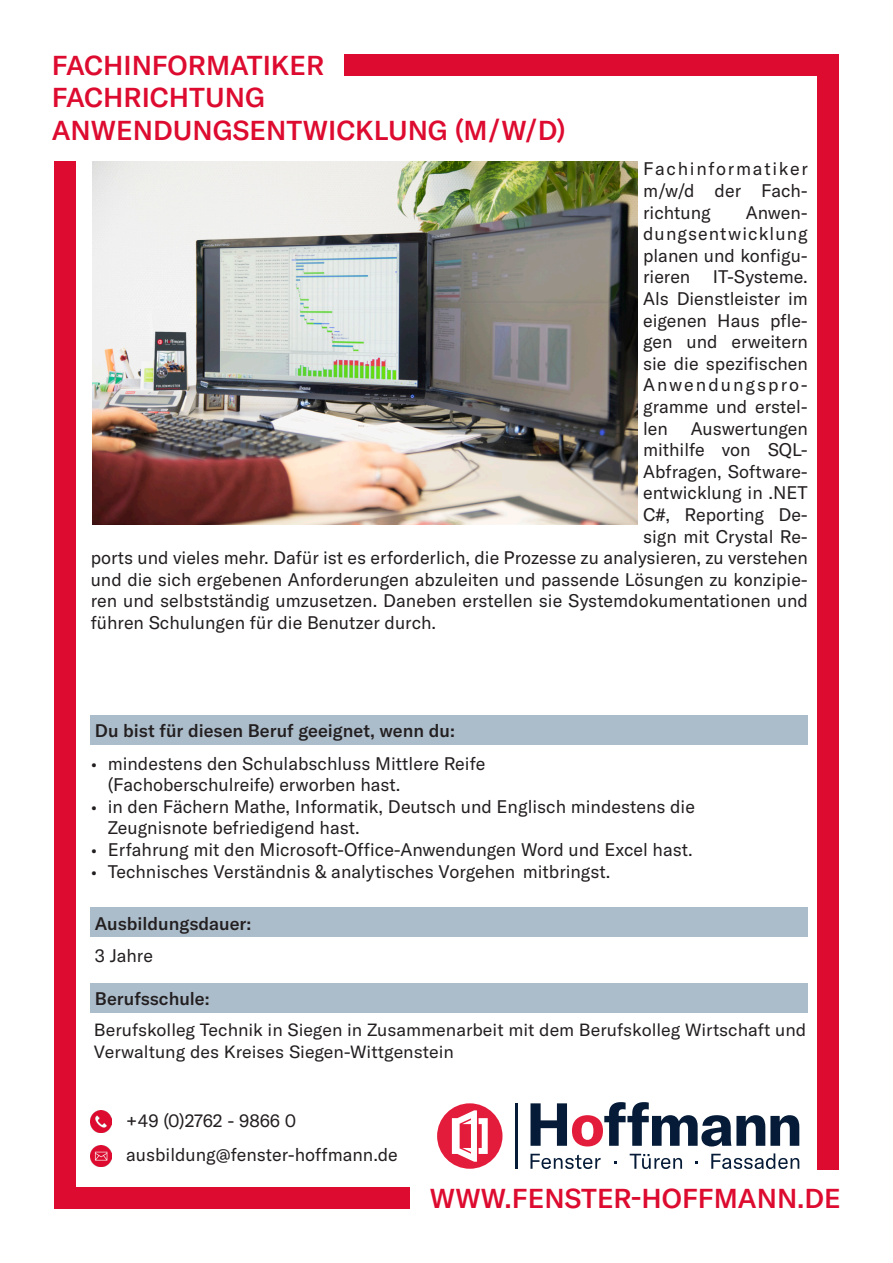
<style>
.page{position:relative;width:893px;height:1263px;background:#fff}
.page>*{position:absolute;margin:0;border:0;box-sizing:border-box;transform-origin:0 0}
.t1{font:500 27px/32.4px "GT America";color:#dd0b2f}
.t2{font:18px/21.6px "GT America";color:#231f20}
.t3{font:500 18px "GT America";color:#231f20}
.t4{font:17.4px/21.6px "GT America";color:#231f20}
</style>
<div class="page">
<div style="left:54px;top:161px;width:21px;height:1048px;background:#dd0b2f"></div>
<div style="left:818px;top:54px;width:21px;height:1115px;background:#dd0b2f"></div>
<div style="left:344px;top:54px;width:495px;height:21px;background:#dd0b2f"></div>
<div style="left:54px;top:1188px;width:356px;height:21px;background:#dd0b2f"></div>
<svg style="left:530px;top:1102px;width:269px;height:44px"></svg>
<svg style="left:530px;top:1154px;width:71px;height:15px"></svg>
<svg style="left:630px;top:1154px;width:52px;height:15px"></svg>
<svg style="left:711px;top:1153px;width:88px;height:16px"></svg>
<hr style="left:515px;top:1103px;width:2px;height:66px;background:#051b37">
<div style="left:437px;top:1103px;width:65px;height:66px;background:#e41c3b;border-radius:50%"></div>
<svg style="left:452px;top:1110px;width:36px;height:52px"></svg>
<div style="left:91px;top:715px;width:717px;height:30px;background:#abbcca"></div>
<img style="left:93px;top:161px;width:545px;height:363px">
<div style="left:91px;top:907px;width:717px;height:30px;background:#abbcca"></div>
<div style="left:91px;top:983px;width:717px;height:30px;background:#abbcca"></div>
<img style="left:91px;top:1111px;width:21px;height:21px">
<img style="left:91px;top:1145px;width:21px;height:21px">
<h1 class="t1" style="left:52px;top:49px;width:515px">FACHINFORMATIKER<br>FACHRICHTUNG<br>ANWENDUNGSENTWICKLUNG (M/W/D)</h1>
<p class="t2" style="left:643px;top:158px;width:166px;text-align:justify">Fachinformatiker m/w/d der Fach&shy;richtung</p>
<p class="t2" style="left:643px;top:201px;width:166px;text-align:justify;text-indent:103px">Anwen&shy;dungsentwicklung planen und konfigu&shy;rieren IT-Systeme.<br>Als Dienstleister im eigenen Haus pfle&shy;gen und erweitern sie die spezifischen Anwendungspro&shy;gramme und erstel&shy;len</p>
<p class="t2" style="left:691px;top:417px;width:119px">Auswertungen</p>
<p class="t2" style="left:643px;top:439px;width:166px">mithilfe von SQL-</p>
<p class="t2" style="left:643px;top:461px;width:166px">Abfragen, Software-</p>
<p class="t2" style="left:643px;top:482px;width:166px">entwicklung in .NET</p>
<p class="t2" style="left:643px;top:504px;width:166px">C#, Reporting De-</p>
<p class="t2" style="left:643px;top:525px;width:166px">sign mit Crystal Re-</p>
<p class="t2" style="left:91px;top:547px;width:719px">ports und vieles mehr. Dafür ist es erforderlich, die Prozesse zu analysieren, zu verstehen</p>
<p class="t2" style="left:91px;top:569px;width:719px">und die sich ergebenen Anforderungen abzuleiten und passende Lösungen zu konzipie-</p>
<p class="t2" style="left:91px;top:590px;width:719px">ren und selbstständig umzusetzen. Daneben erstellen sie Systemdokumentationen und</p>
<p class="t2" style="left:91px;top:612px;width:347px">führen Schulungen für die Benutzer durch.</p>
<p class="t3" style="left:95px;top:720px;width:361px">Du bist für diesen Beruf geeignet, wenn du:</p>
<p class="t2" style="left:108px;top:752px;width:379px;text-indent:-17px">• mindestens den Schulabschluss Mittlere Reife (Fachoberschulreife) erworben hast.</p>
<p class="t2" style="left:108px;top:796px;width:589px;text-indent:-17px">• in den Fächern Mathe, Informatik, Deutsch und Englisch mindestens die<br>Zeugnisnote befriedigend hast.</p>
<p class="t2" style="left:91px;top:839px;width:603px">• Erfahrung mit den Microsoft-Office-Anwendungen Word und Excel hast.</p>
<p class="t2" style="left:91px;top:860px;width:521px">• Technisches Verständnis &amp; analytisches Vorgehen mitbringst.</p>
<p class="t3" style="left:95px;top:912px;width:158px">Ausbildungsdauer:</p>
<p class="t2" style="left:95px;top:945px;width:60px">3 Jahre</p>
<p class="t3" style="left:95px;top:988px;width:116px">Berufsschule:</p>
<p class="t4" style="left:94px;top:1019px;width:714px">Berufskolleg Technik in Siegen in Zusammenarbeit mit dem Berufskolleg Wirtschaft und<br>Verwaltung des Kreises Siegen-Wittgenstein</p>
<p class="t2" style="left:126px;top:1103px;width:273px;line-height:34.3px">+49 (0)2762 - 9866 0 ausbildung@fenster-hoffmann.de</p>
<h1 class="t1" style="left:430px;top:1182px;width:412px">WWW.FENSTER-HOFFMANN.DE</h1>
</div>
